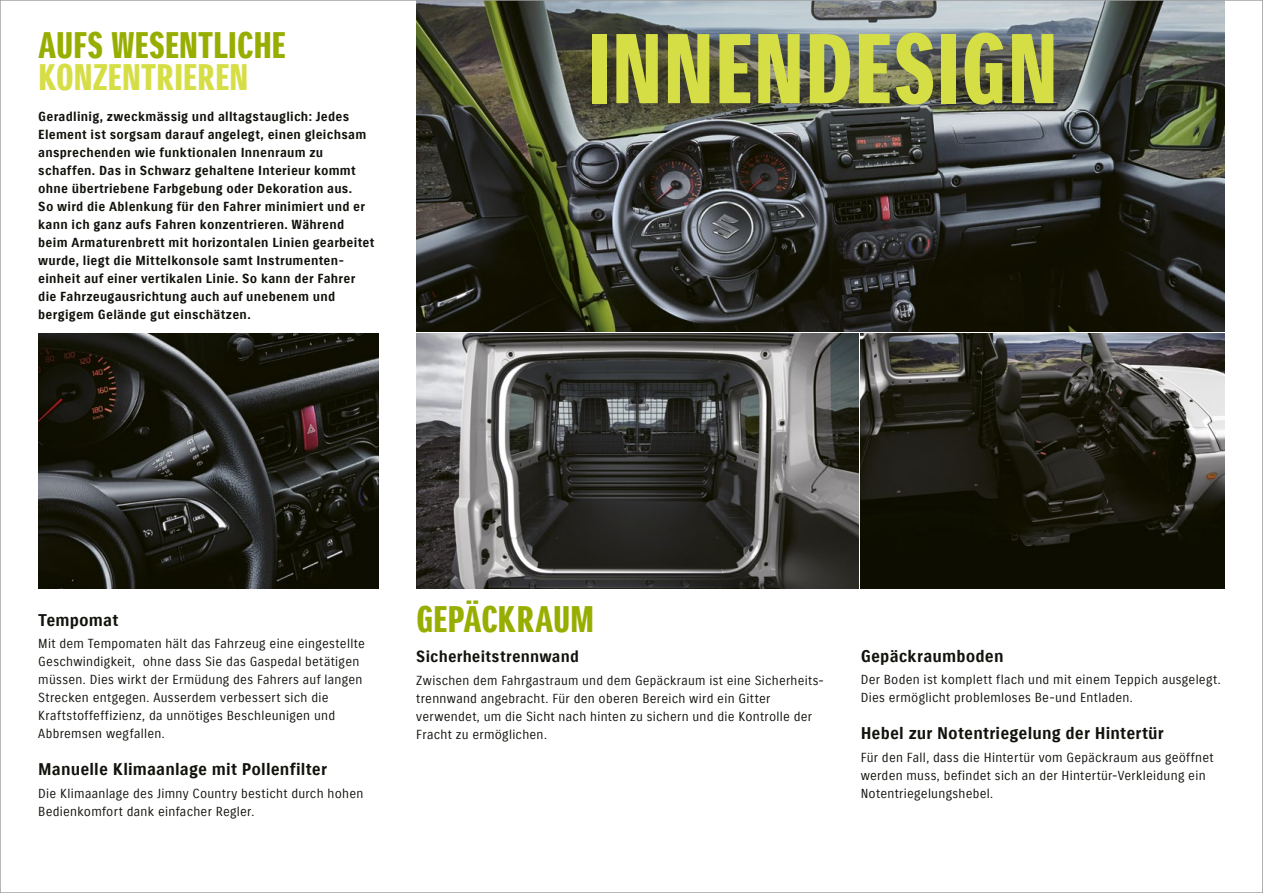
<style>
.page{position:relative;width:1263px;height:893px;background:#fff}
.page>*{position:absolute;margin:0;border:0;box-sizing:border-box;transform-origin:0 0}
.t1{font:96px "Suzuki PRO Headline";letter-spacing:.015em;color:#d6de46}
.t2{font:36px "Suzuki PRO Headline";letter-spacing:.005em;color:#97ae00}
.t3{font:36px "Suzuki PRO Headline";letter-spacing:.01em;color:#d6de46}
.t4{font:16.5px "Suzuki PRO Bold";letter-spacing:.01em;color:#12120d}
.t5{font:15.75px "Suzuki PRO Bold";letter-spacing:.01em;color:#12120d}
.t6{font:12.75px/18px "Suzuki PRO Regular";letter-spacing:.02em;color:#12120d}
.t7{font:12.75px/18px "Suzuki PRO Bold";letter-spacing:.02em;color:#12120d}
</style>
<div class="page">
<img style="left:417px;top:2px;width:808px;height:330px">
<img style="left:861px;top:334px;width:364px;height:255px">
<img style="left:417px;top:334px;width:442px;height:255px">
<img style="left:38px;top:334px;width:340px;height:255px">
<svg style="left:1262px;top:0;width:1px;height:893px"></svg>
<h2 class="t2" style="left:38px;top:24px;width:249px">AUFS WESENTLICHE</h2>
<h2 class="t3" style="left:38px;top:55px;width:211px">KONZENTRIEREN</h2>
<p class="t7" style="left:38px;top:107px;width:338px">Geradlinig, zweckmässig und alltagstauglich: Jedes Element ist sorgsam darauf angelegt, einen gleichsam ansprechenden wie funktionalen Innenraum zu schaffen. Das in Schwarz gehaltene Interieur kommt ohne übertriebene Farbgebung oder Dekoration aus.<br>So wird die Ablenkung für den Fahrer minimiert und er kann ich ganz aufs Fahren konzentrieren. Während beim Armaturenbrett mit horizontalen Linien gearbeitet wurde, liegt die Mittelkonsole samt Instrumenten&shy;einheit auf einer vertikalen Linie. So kann der Fahrer die Fahrzeugausrichtung auch auf unebenem und bergigem Gelände gut einschätzen.</p>
<h1 class="t1" style="left:587px;top:11px;width:472px">INNENDESIGN</h1>
<p class="t4" style="left:38px;top:610px;width:82px">Tempomat</p>
<p class="t6" style="left:38px;top:634px;width:328px">Mit dem Tempomaten hält das Fahrzeug eine eingestellte Geschwindigkeit, ohne dass Sie das Gaspedal betätigen müssen. Dies wirkt der Ermüdung des Fahrers auf langen Strecken entgegen. Ausserdem verbessert sich die Kraftstoffeffizienz, da unnötiges Beschleunigen und Abbremsen wegfallen.</p>
<p class="t4" style="left:38px;top:759px;width:290px">Manuelle Klimaanlage mit Pollenfilter</p>
<p class="t6" style="left:38px;top:784px;width:327px">Die Klimaanlage des Jimny Country besticht durch hohen<br>Bedienkomfort dank einfacher Regler.</p>
<h2 class="t2" style="left:416px;top:597px;width:179px">GEPÄCKRAUM</h2>
<p class="t5" style="left:416px;top:647px;width:164px">Sicherheitstrennwand</p>
<p class="t6" style="left:416px;top:671px;width:409px">Zwischen dem Fahrgastraum und dem Gepäckraum ist eine Sicherheits&shy;trennwand angebracht. Für den oberen Bereich wird ein Gitter verwendet, um die Sicht nach hinten zu sichern und die Kontrolle der Fracht zu ermöglichen.</p>
<p class="t4" style="left:861px;top:646px;width:144px">Gepäckraumboden</p>
<p class="t6" style="left:861px;top:670px;width:362px">Der Boden ist komplett flach und mit einem Teppich ausgelegt.<br>Dies ermöglicht problemloses Be-und Entladen.</p>
<p class="t4" style="left:861px;top:724px;width:305px">Hebel zur Notentriegelung der Hintertür</p>
<p class="t6" style="left:861px;top:748px;width:355px">Für den Fall, dass die Hintertür vom Gepäckraum aus geöffnet werden muss, befindet sich an der Hintertür--Verkleidung ein<br>Notentriegelungshebel.</p>
</div>
